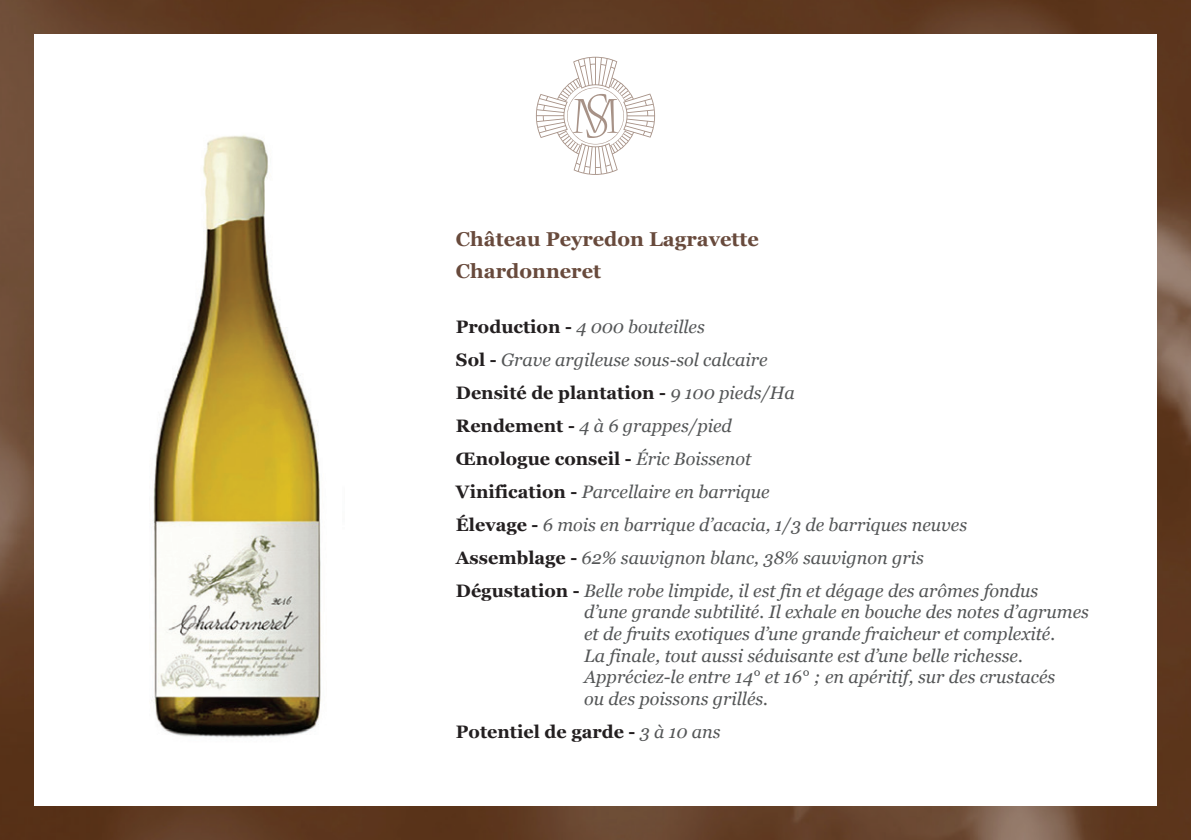
<style>
.page{position:relative;width:1191px;height:840px;background:#fff}
.page>*{position:absolute;margin:0;border:0;box-sizing:border-box;transform-origin:0 0}
.t1{font:700 20px/32px "Georgia";color:#684a3c}
.t2{font:italic 18px/33px "Georgia";color:#545657}
.t3{font:700 18px "Georgia";color:#231f20}
.s1{font-weight:700;font-style:normal;color:#231f20}
.s2{font-weight:400;font-style:italic;color:#545657}
</style>
<div class="page">
<img style="left:0;top:0;width:1191px;height:839px">
<div style="left:34px;top:34px;width:1123px;height:771px;background:#fff"></div>
<svg style="left:536px;top:57px;width:119px;height:118px"></svg>
<img style="left:151px;top:135px;width:170px;height:603px">
<p class="t1" style="left:456px;top:223px;width:304px">Château Peyredon Lagravette<br>Chardonneret</p>
<p class="t2" style="left:456px;top:310px;width:584px"><span class="s1">Production -</span> 4 000 bouteilles<br><span class="s1">Sol -</span> Grave argileuse sous-sol calcaire<br><span class="s1">Densité de plantation -</span> 9 100 pieds/Ha<br><span class="s1">Rendement -</span> 4 à 6 grappes/pied<br><span class="s1">Œnologue conseil -</span> Éric Boissenot<br><span class="s1">Vinification -</span> Parcellaire en barrique<br><span class="s1">Élevage -</span> 6 mois en barrique d’acacia, 1/3 de barriques neuves <span class="s1">Assemblage -</span> 62% sauvignon blanc, 38% sauvignon gris <span class="s1">Dégustation -</span> Belle robe limpide, il est fin et dégage des arômes fondus</p>
<p class="t2" style="left:584px;top:601px;width:506px;line-height:21.6px">d’une grande subtilité. Il exhale en bouche des notes d’agrumes et de fruits exotiques d’une grande fraicheur et complexité.<br>La finale, tout aussi séduisante est d’une belle richesse.<br>Appréciez-le entre 14° et 16° ; en apéritif, sur des crustacés<br>ou des poissons grillés.</p>
<p class="t3" style="left:456px;top:721px;width:266px">Potentiel de garde - <span class="s2">3 à 10 ans</span></p>
</div>
